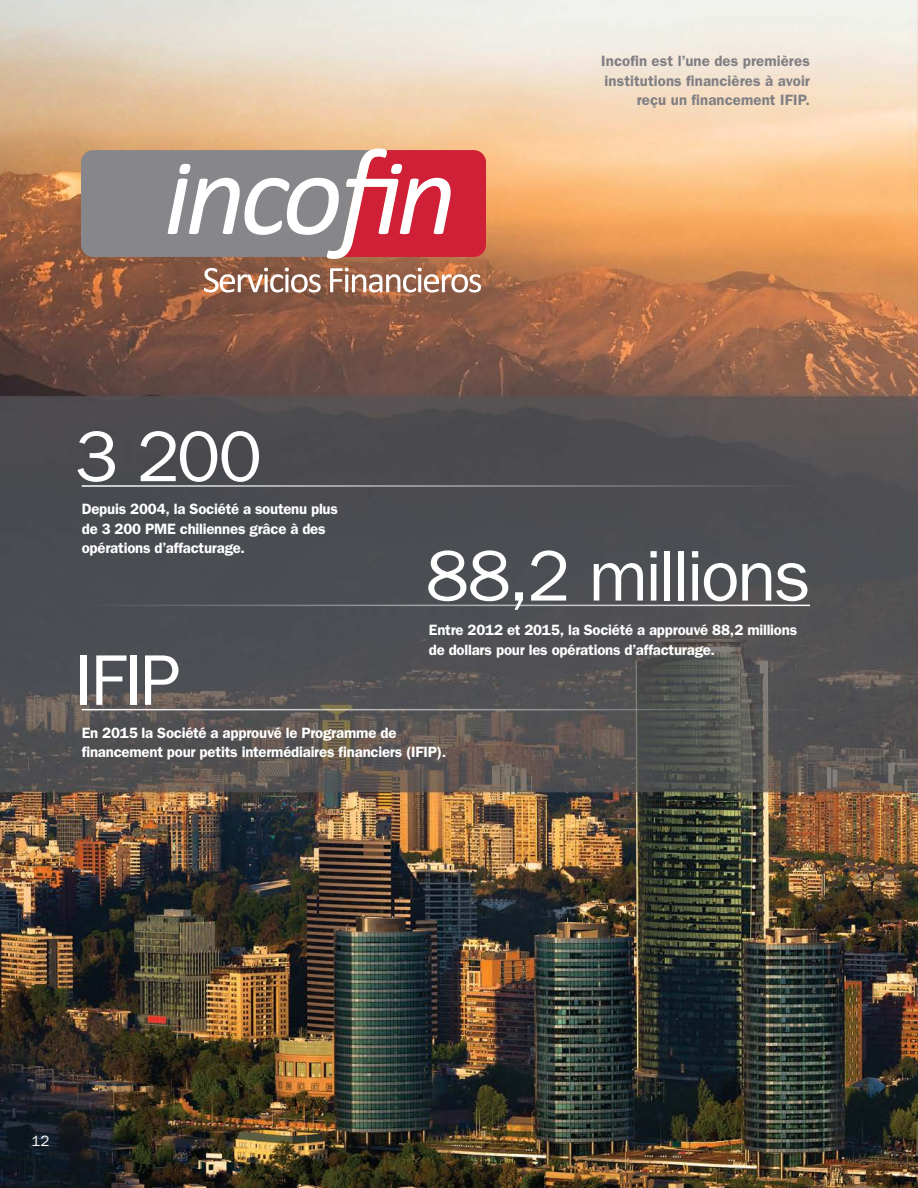
<style>
.page{position:relative;width:918px;height:1188px;background:#fff}
.page>*{position:absolute;margin:0;border:0;box-sizing:border-box;transform-origin:0 0}
.t1{font:72px "Franklin Gothic";letter-spacing:-.04em;color:#fff}
.t2{font:600 15px/19.5px "Franklin Gothic";letter-spacing:-.015em;color:#fff}
.t3{font:600 15px/19.5px "Franklin Gothic";letter-spacing:.005em;color:#807f83;text-align:right}
.t4{font:15px "Franklin Gothic";color:#fff}
</style>
<div class="page">
<img style="left:0;top:0;width:918px;height:1188px">
<hr style="left:82px;top:485px;width:729px;height:2px;background:#fff">
<hr style="left:82px;top:709px;width:729px;height:1px;background:#fff">
<hr style="left:81px;top:605px;width:729px;height:1px;background:#fff">
<svg style="left:204px;top:268px;width:117px;height:25px"></svg>
<svg style="left:330px;top:268px;width:151px;height:25px"></svg>
<svg style="left:81px;top:149px;width:405px;height:110px"></svg>
<p class="t3" style="left:601px;top:51px;width:210px">Incofin est l’une des premières institutions financières à avoir reçu un financement IFIP.</p>
<h1 class="t1" style="left:75px;top:415px;width:189px">3 200</h1>
<p class="t2" style="left:82px;top:499px;width:258px">Depuis 2004, la Société a soutenu plus de 3 200 PME chiliennes grâce à des opérations d’affacturage.</p>
<h1 class="t1" style="left:75px;top:639px;width:108px">IFIP</h1>
<h1 class="t1" style="left:426px;top:535px;width:386px">88,2 millions</h1>
<p class="t2" style="left:429px;top:620px;width:370px">Entre 2012 et 2015, la Société a approuvé 88,2 millions de dollars pour les opérations d’affacturage.</p>
<p class="t2" style="left:82px;top:723px;width:366px">En 2015 la Société a approuvé le Programme de financement pour petits intermédiaires financiers (IFIP).</p>
<p class="t4" style="left:32px;top:1132px;width:19px">12</p>
</div>
